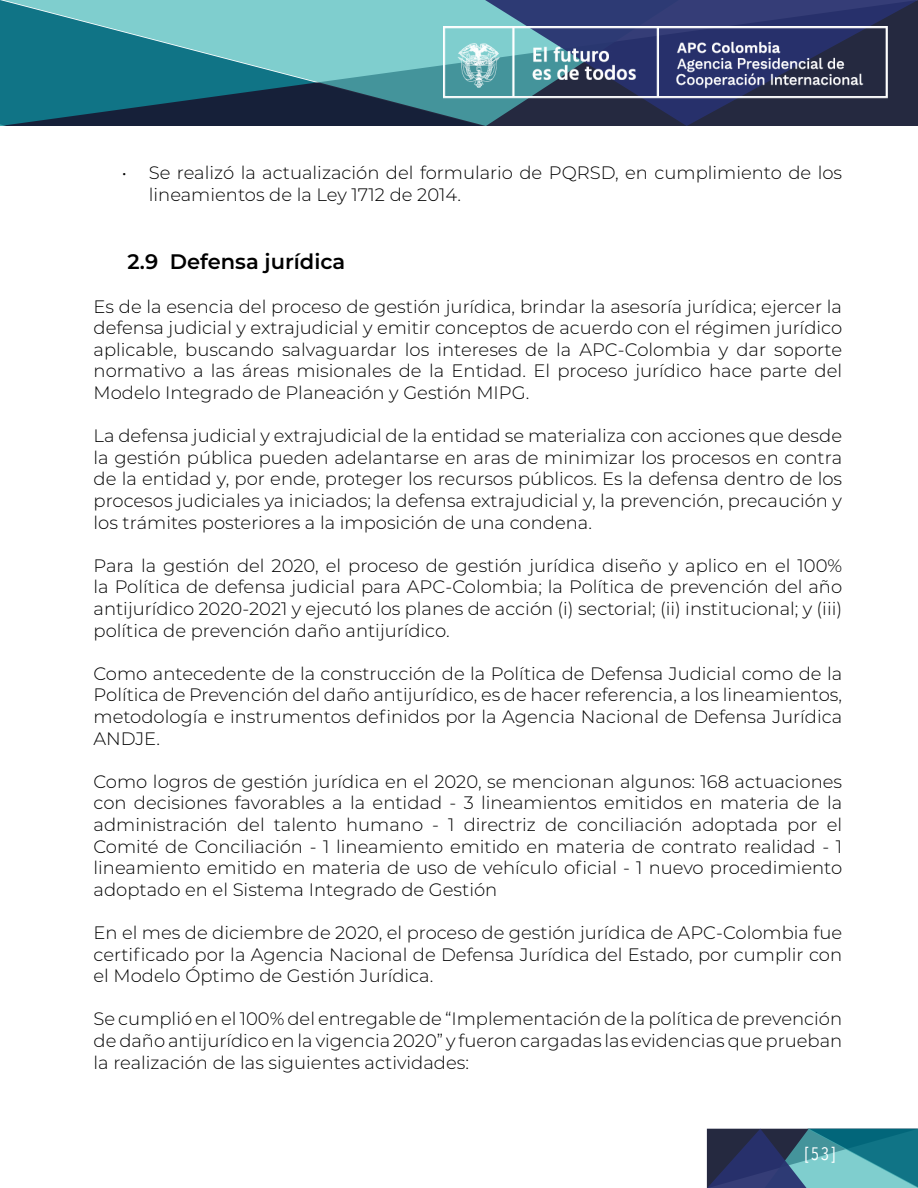
<style>
.page{position:relative;width:918px;height:1188px;background:#fff}
.page>*{position:absolute;margin:0;border:0;box-sizing:border-box;transform-origin:0 0}
.t1{font:600 21px "Montserrat";color:#000}
.t2{font:300 18px/21.6px "Montserrat";color:#000;text-align:justify}
.t3{font:18px "Avenir Next Condensed";color:#fff}
</style>
<div class="page">
<svg style="left:0;top:0;width:3px;height:126px"></svg>
<svg style="left:3px;top:0;width:480px;height:126px;background:#428b96"></svg>
<svg style="left:483px;top:0;width:435px;height:126px;background:#2d375d"></svg>
<img style="left:443px;top:26px;width:444px;height:72px">
<svg style="left:707px;top:1129px;width:211px;height:59px;background:#376d85"></svg>
<p class="t2" style="left:149px;top:162px;width:695px;text-indent:-27px">• Se realizó la actualización del formulario de PQRSD, en cumplimiento de los lineamientos de la Ley 1712 de 2014.</p>
<p class="t1" style="left:128px;top:247px;width:219px">2.9 Defensa jurídica</p>
<p class="t2" style="left:94px;top:295px;width:750px">Es de la esencia del proceso de gestión jurídica, brindar la asesoría jurídica; ejercer la defensa judicial y extrajudicial y emitir conceptos de acuerdo con el régimen jurídico aplicable, buscando salvaguardar los intereses de la APC-Colombia y dar soporte normativo a las áreas misionales de la Entidad. El proceso jurídico hace parte del Modelo Integrado de Planeación y Gestión MIPG.</p>
<p class="t2" style="left:94px;top:424px;width:750px">La defensa judicial y extrajudicial de la entidad se materializa con acciones que desde la gestión pública pueden adelantarse en aras de minimizar los procesos en contra de la entidad y, por ende, proteger los recursos públicos. Es la defensa dentro de los procesos judiciales ya iniciados; la defensa extrajudicial y, la prevención, precaución y los trámites posteriores a la imposición de una condena.</p>
<p class="t2" style="left:94px;top:554px;width:750px">Para la gestión del 2020, el proceso de gestión jurídica diseño y aplico en el 100% la Política de defensa judicial para APC-Colombia; la Política de prevención del año antijurídico 2020-2021 y ejecutó los planes de acción (i) sectorial; (ii) institucional; y (iii) política de prevención daño antijurídico.</p>
<p class="t2" style="left:94px;top:662px;width:750px">Como antecedente de la construcción de la Política de Defensa Judicial como de la Política de Prevención del daño antijurídico, es de hacer referencia, a los lineamientos, metodología e instrumentos definidos por la Agencia Nacional de Defensa Jurídica ANDJE.</p>
<p class="t2" style="left:94px;top:770px;width:750px">Como logros de gestión jurídica en el 2020, se mencionan algunos: 168 actuaciones con decisiones favorables a la entidad - 3 lineamientos emitidos en materia de la administración del talento humano - 1 directriz de conciliación adoptada por el Comité de Conciliación - 1 lineamiento emitido en materia de contrato realidad - 1 lineamiento emitido en materia de uso de vehículo oficial - 1 nuevo procedimiento adoptado en el Sistema Integrado de Gestión</p>
<p class="t2" style="left:94px;top:921px;width:750px">En el mes de diciembre de 2020, el proceso de gestión jurídica de APC-Colombia fue certificado por la Agencia Nacional de Defensa Jurídica del Estado, por cumplir con el Modelo Óptimo de Gestión Jurídica.</p>
<p class="t2" style="left:94px;top:1008px;width:750px">Se cumplió en el 100% del entregable de “Implementación de la política de prevención de daño antijurídico en la vigencia 2020” y fueron cargadas las evidencias que prueban la realización de las siguientes actividades:</p>
<p class="t3" style="left:805px;top:1138px;width:32px">[53]</p>
</div>
